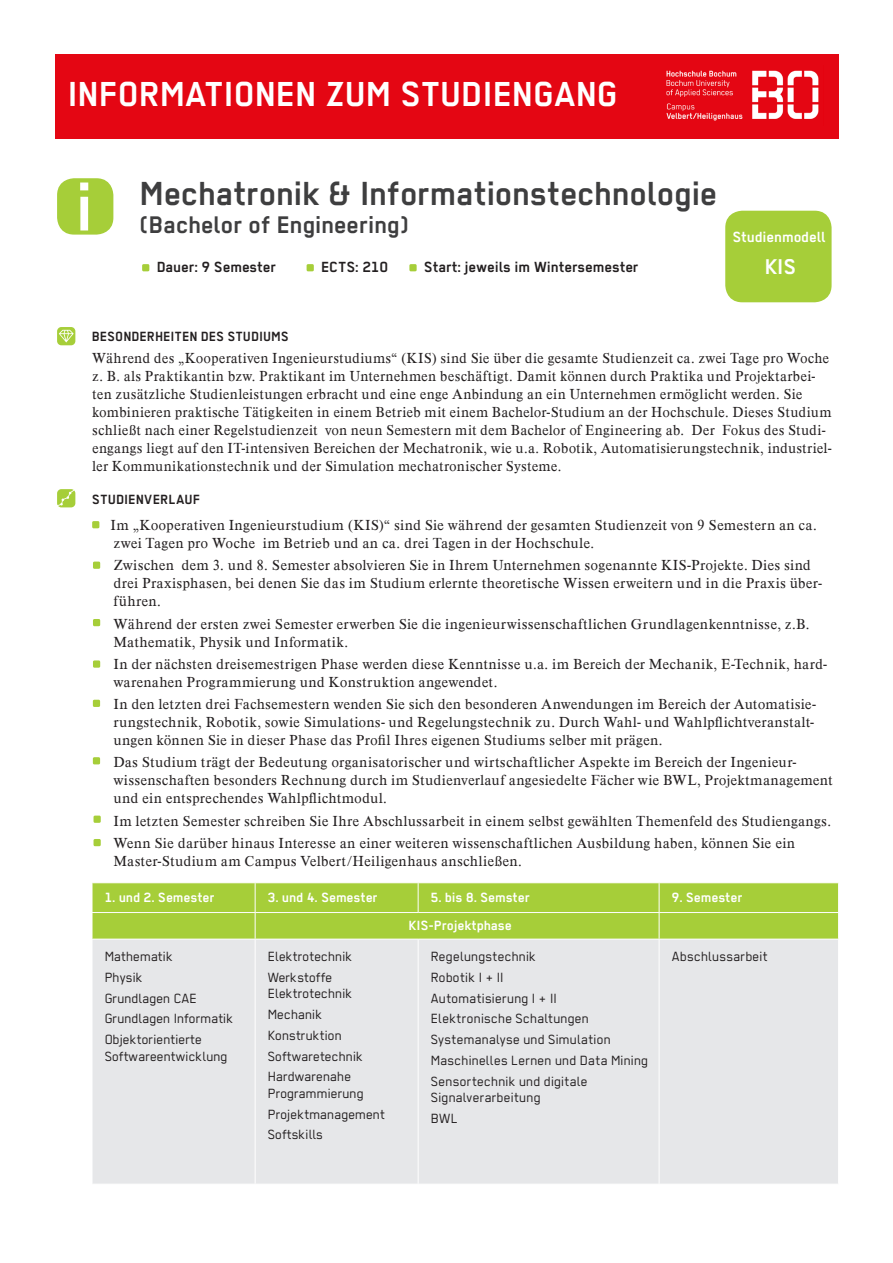
<style>
.page{position:relative;width:893px;height:1263px;background:#fff}
.page>*{position:absolute;margin:0;border:0;box-sizing:border-box;transform-origin:0 0}
.t1{font:700 76.5px "BO Regular";color:#fff}
.t2{font:700 39px "BO Regular";color:#fff}
.t3{font:700 37.5px "BO Regular";letter-spacing:-.005em;color:#3e3e3f}
.t4{font:700 27px "BO Regular";letter-spacing:-.005em;color:#3e3e3f}
.t5{font:700 24px "BO Regular";color:#fff}
.t6{font:700 16.5px "BO Regular";color:#231f20}
.t7{font:700 16.5px "BO Regular";color:#fff}
.t8{font:15px/18px "BO Antiqua";letter-spacing:.005em;color:#231f20}
.t9{font:15px/20.7px "BO Regular Normal";color:#231f20}
.t10{font:700 15px "BO Regular";color:#fff}
.t11{font:700 15px "BO Regular";letter-spacing:.01em;color:#231f20}
</style>
<div class="page">
<div style="left:57px;top:178px;width:56px;height:57px;background:#a6ce39;border-radius:17px"></div>
<div style="left:142px;top:264px;width:7px;height:7px;background:#a6ce39"></div>
<div style="left:307px;top:264px;width:7px;height:7px;background:#a6ce39"></div>
<div style="left:409px;top:264px;width:8px;height:7px;background:#a6ce39"></div>
<div style="left:55px;top:54px;width:783px;height:85px;background:#e40613"></div>
<img style="left:666px;top:70px;width:153px;height:51px">
<svg style="left:57px;top:327px;width:18px;height:18px"></svg>
<svg style="left:57px;top:489px;width:18px;height:18px"></svg>
<div style="left:92px;top:521px;width:7px;height:7px;background:#a6ce39"></div>
<div style="left:93px;top:940px;width:745px;height:244px;background:#e6e7e9"></div>
<hr style="left:255px;top:939px;width:1px;height:245px;background:#fff">
<hr style="left:418px;top:939px;width:1px;height:245px;background:#fff">
<hr style="left:659px;top:939px;width:1px;height:245px;background:#fff">
<div style="left:92px;top:883px;width:747px;height:56px;background:#a6ce39"></div>
<hr style="left:92px;top:912px;width:163px;height:1px;background:#fff">
<hr style="left:255px;top:912px;width:163px;height:1px;background:#fff">
<hr style="left:418px;top:912px;width:241px;height:1px;background:#fff">
<hr style="left:659px;top:912px;width:180px;height:1px;background:#fff">
<div style="left:93px;top:562px;width:7px;height:7px;background:#a6ce39"></div>
<div style="left:93px;top:619px;width:7px;height:7px;background:#a6ce39"></div>
<div style="left:93px;top:660px;width:7px;height:8px;background:#a6ce39"></div>
<div style="left:93px;top:700px;width:7px;height:7px;background:#a6ce39"></div>
<div style="left:93px;top:757px;width:7px;height:7px;background:#a6ce39"></div>
<div style="left:725px;top:211px;width:107px;height:91px;background:#a6ce39;border-radius:17px"></div>
<div style="left:94px;top:815px;width:7px;height:8px;background:#a6ce39"></div>
<div style="left:94px;top:839px;width:7px;height:7px;background:#a6ce39"></div>
<h2 class="t2" style="left:68px;top:73px;width:552px">INFORMATIONEN ZUM STUDIENGANG</h2>
<h1 class="t1" style="left:76px;top:166px;width:20px">i</h1>
<h3 class="t3" style="left:140px;top:174px;width:579px">Mechatronik &amp; Informationstechnologie</h3>
<h3 class="t4" style="left:140px;top:210px;width:270px">(Bachelor of Engineering)</h3>
<p class="t6" style="left:157px;top:258px;width:121px">Dauer: 9 Semester</p>
<p class="t6" style="left:321px;top:258px;width:68px">ECTS: 210</p>
<p class="t6" style="left:424px;top:258px;width:216px">Start: jeweils im Wintersemester</p>
<p class="t7" style="left:733px;top:228px;width:95px">Studienmodell</p>
<h3 class="t5" style="left:765px;top:253px;width:33px">KIS</h3>
<p class="t11" style="left:92px;top:328px;width:198px">BESONDERHEITEN DES STUDIUMS</p>
<p class="t8" style="left:92px;top:349px;width:741px">Während des „Kooperativen Ingenieurstudiums“ (KIS) sind Sie über die gesamte Studienzeit ca. zwei Tage pro Woche z. B. als Praktikantin bzw. Praktikant im Unternehmen beschäftigt. Damit können durch Praktika und Projektarbei&shy;ten zusätzliche Studienleistungen erbracht und eine enge Anbindung an ein Unternehmen ermöglicht werden. Sie kombinieren praktische Tätigkeiten in einem Betrieb mit einem Bachelor-Studium an der Hochschule. Dieses Studium schließt nach einer Regelstudienzeit von neun Semestern mit dem Bachelor of Engineering ab. Der Fokus des Studi&shy;engangs liegt auf den IT-intensiven Bereichen der Mechatronik, wie u.a. Robotik, Automatisierungstechnik, industriel&shy;ler Kommunikationstechnik und der Simulation mechatronischer Systeme.</p>
<p class="t11" style="left:92px;top:491px;width:110px">STUDIENVERLAUF</p>
<p class="t8" style="left:111px;top:516px;width:708px">Im „Kooperativen Ingenieurstudium (KIS)“ sind Sie während der gesamten Studienzeit von 9 Semestern an ca. zwei Tagen pro Woche im Betrieb und an ca. drei Tagen in der Hochschule.</p>
<p class="t8" style="left:113px;top:556px;width:710px">Zwischen dem 3. und 8. Semester absolvieren Sie in Ihrem Unternehmen sogenannte KIS-Projekte. Dies sind drei Praxisphasen, bei denen Sie das im Studium erlernte theoretische Wissen erweitern und in die Praxis über&shy;führen.</p>
<p class="t8" style="left:113px;top:615px;width:698px">Während der ersten zwei Semester erwerben Sie die ingenieurwissenschaftlichen Grundlagenkenntnisse, z.B.<br>Mathematik, Physik und Informatik.</p>
<p class="t8" style="left:113px;top:655px;width:715px">In der nächsten dreisemestrigen Phase werden diese Kenntnisse u.a. im Bereich der Mechanik, E-Technik, hard&shy;warenahen Programmierung und Konstruktion angewendet.</p>
<p class="t8" style="left:113px;top:695px;width:704px">In den letzten drei Fachsemestern wenden Sie sich den besonderen Anwendungen im Bereich der Automatisie&shy;rungstechnik, Robotik, sowie Simulations- und Regelungstechnik zu. Durch Wahl- und Wahlpflichtveranstalt&shy;ungen können Sie in dieser Phase das Profil Ihres eigenen Studiums selber mit prägen.</p>
<p class="t8" style="left:113px;top:753px;width:721px">Das Studium trägt der Bedeutung organisatorischer und wirtschaftlicher Aspekte im Bereich der Ingenieur&shy;wissenschaften besonders Rechnung durch im Studienverlauf angesiedelte Fächer wie BWL, Projektmanagement und ein entsprechendes Wahlpflichtmodul.</p>
<p class="t8" style="left:113px;top:810px;width:719px;line-height:22.2px">Im letzten Semester schreiben Sie Ihre Abschlussarbeit in einem selbst gewählten Themenfeld des Studiengangs.<br>Wenn Sie darüber hinaus Interesse an einer weiteren wissenschaftlichen Ausbildung haben, können Sie ein</p>
<p class="t8" style="left:113px;top:852px;width:410px">Master-Studium am Campus Velbert/Heiligenhaus anschließen.</p>
<p class="t10" style="left:105px;top:889px;width:112px">1. und 2. Semester</p>
<p class="t10" style="left:268px;top:889px;width:112px">3. und 4. Semester</p>
<p class="t10" style="left:431px;top:889px;width:101px">5. bis 8. Semster</p>
<p class="t10" style="left:672px;top:889px;width:72px">9. Semester</p>
<p class="t10" style="left:409px;top:918px;width:105px">KIS-Projektphase</p>
<p class="t9" style="left:105px;top:946px;width:130px">Mathematik<br>Physik<br>Grundlagen CAE<br>Grundlagen Informatik<br>Objektorientierte</p>
<p class="t9" style="left:105px;top:1045px;width:124px">Softwareentwicklung</p>
<p class="t9" style="left:672px;top:946px;width:97px">Abschlussarbeit</p>
<p class="t9" style="left:431px;top:946px;width:219px">Regelungstechnik<br>Robotik I + II<br>Automatisierung I + II<br>Elektronische Schaltungen<br>Systemanalyse und Simulation<br>Maschinelles Lernen und Data Mining<br>Sensortechnik und digitale</p>
<p class="t9" style="left:431px;top:1087px;width:111px">Signalverarbeitung<br>BWL</p>
<p class="t9" style="left:268px;top:946px;width:86px">Elektrotechnik<br>Werkstoffe</p>
<p class="t9" style="left:268px;top:983px;width:97px">Elektrotechnik<br>Mechanik<br>Konstruktion<br>Softwaretechnik<br>Hardwarenahe</p>
<p class="t9" style="left:268px;top:1082px;width:119px">Programmierung<br>Projektmanagement<br>Softskills</p>
</div>
